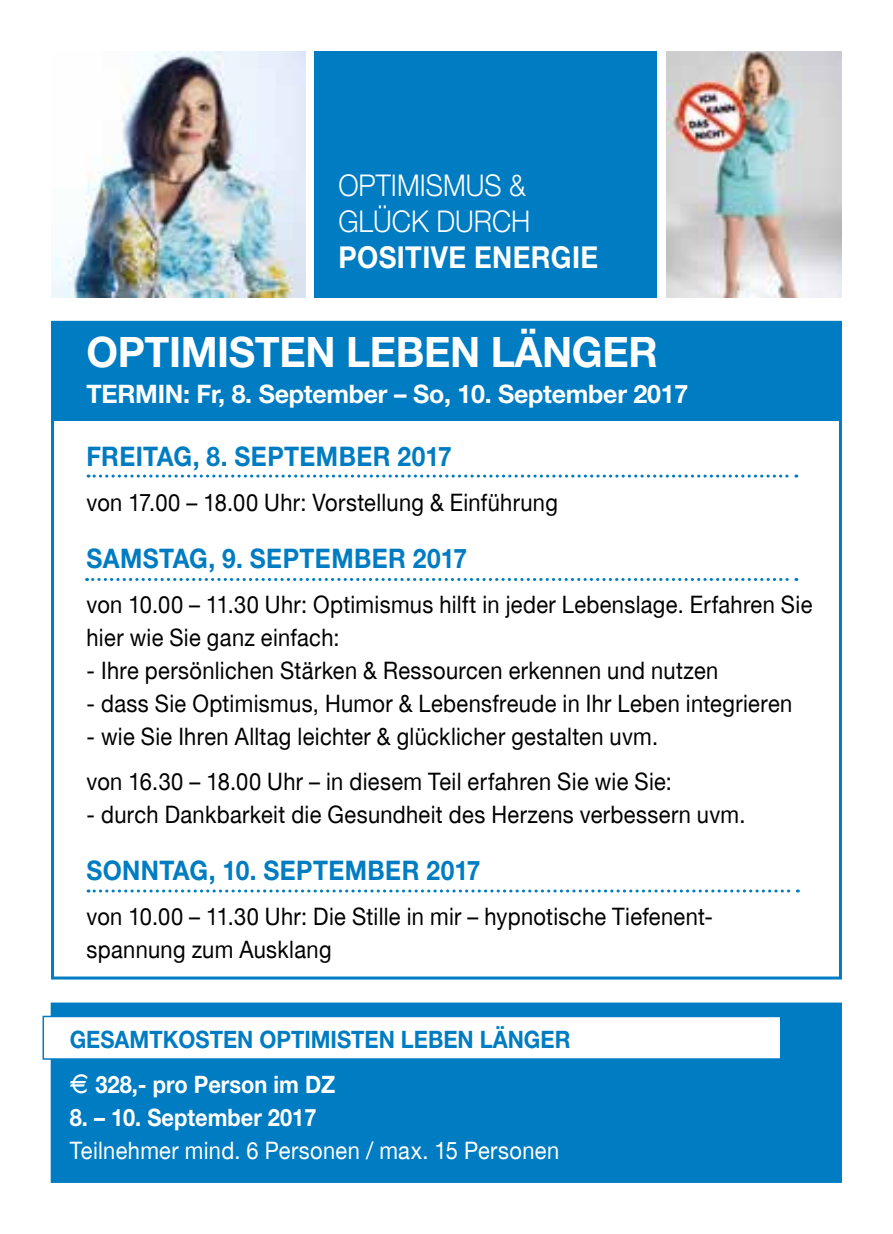
<style>
.page{position:relative;width:893px;height:1234px;background:#fff}
.page>*{position:absolute;margin:0;border:0;box-sizing:border-box;transform-origin:0 0}
.t1{font:700 42px "Helvetica Neue";letter-spacing:-.01em;color:#fff}
.t2{font:300 30px/36px "Helvetica Neue";color:#fff;scale:.91 1}
.t3{font:700 30px "Helvetica Neue East A";letter-spacing:.015em;color:#fff;scale:.91 1}
.t4{font:700 27px "Helvetica Neue";letter-spacing:.015em;color:#007cc2;scale:.91 1}
.t5{font:700 25.5px "Helvetica Neue";letter-spacing:-.01em;color:#fff}
.t6{font:24px/33px "Helvetica Neue East A";letter-spacing:.015em;color:#000;scale:.91 1}
.t7{font:24px "Helvetica Neue East A";letter-spacing:.015em;color:#fff;scale:.91 1}
.t8{font:700 24px "Helvetica Neue";color:#fff;scale:.91 1}
.t9{font:700 24px "Helvetica Neue";color:#007cc2;scale:.91 1}
</style>
<div class="page">
<div style="left:51px;top:321px;width:788px;height:99px;background:#007cc2"></div>
<svg style="left:88px;top:474px;width:709px;height:3px"></svg>
<svg style="left:87px;top:578px;width:710px;height:3px"></svg>
<svg style="left:88px;top:889px;width:710px;height:3px"></svg>
<div style="left:315px;top:51px;width:342px;height:247px;background:#007cc2"></div>
<div style="left:51px;top:1002px;width:791px;height:180px;background:#007cc2;border:3px solid #007cc2"></div>
<div style="left:43px;top:1015px;width:738px;height:44px;background:#fff;border:2px solid #007cc2"></div>
<img style="left:51px;top:51px;width:255px;height:247px">
<img style="left:667px;top:51px;width:175px;height:247px">
<p class="t2" style="left:338px;top:167px;width:213px">OPTIMISMUS &amp;<br>GLÜCK DURCH</p>
<p class="t3" style="left:339px;top:239px;width:287px">POSITIVE ENERGIE</p>
<h1 class="t1" style="left:87px;top:325px;width:573px">OPTIMISTEN LEBEN LÄNGER</h1>
<p class="t5" style="left:87px;top:377px;width:603px">TERMIN: Fr, 8. September – So, 10. September 2017</p>
<p class="t4" style="left:87px;top:439px;width:403px">FREITAG, 8. SEPTEMBER 2017</p>
<p class="t6" style="left:87px;top:486px;width:519px">von 17.00 – 18.00 Uhr: Vorstellung &amp; Einführung</p>
<p class="t4" style="left:87px;top:541px;width:420px">SAMSTAG, 9. SEPTEMBER 2017</p>
<p class="t6" style="left:87px;top:588px;width:799px">von 10.00 – 11.30 Uhr: Optimismus hilft in jeder Lebenslage. Erfahren Sie hier wie Sie ganz einfach:</p>
<p class="t6" style="left:87px;top:654px;width:696px">- Ihre persönlichen Stärken &amp; Ressourcen erkennen und nutzen</p>
<p class="t6" style="left:87px;top:687px;width:777px">- dass Sie Optimismus, Humor &amp; Lebensfreude in Ihr Leben integrieren</p>
<p class="t6" style="left:87px;top:714px;width:645px;line-height:45px">- wie Sie Ihren Alltag leichter &amp; glücklicher gestalten uvm. von 16.30 – 18.00 Uhr – in diesem Teil erfahren Sie wie Sie:</p>
<p class="t6" style="left:87px;top:798px;width:725px">- durch Dankbarkeit die Gesundheit des Herzens verbessern uvm.</p>
<p class="t4" style="left:87px;top:853px;width:434px">SONNTAG, 10. SEPTEMBER 2017</p>
<p class="t6" style="left:87px;top:900px;width:690px">von 10.00 – 11.30 Uhr: Die Stille in mir – hypnotische Tiefenent&shy;spannung zum Ausklang</p>
<p class="t9" style="left:70px;top:1024px;width:552px">GESAMTKOSTEN OPTIMISTEN LEBEN LÄNGER</p>
<p class="t8" style="left:70px;top:1069px;width:293px">✓ 328,- pro Person im DZ</p>
<p class="t8" style="left:70px;top:1102px;width:273px">8. – 10. September 2017</p>
<p class="t7" style="left:70px;top:1135px;width:539px">Teilnehmer mind. 6 Personen / max. 15 Personen</p>
</div>
